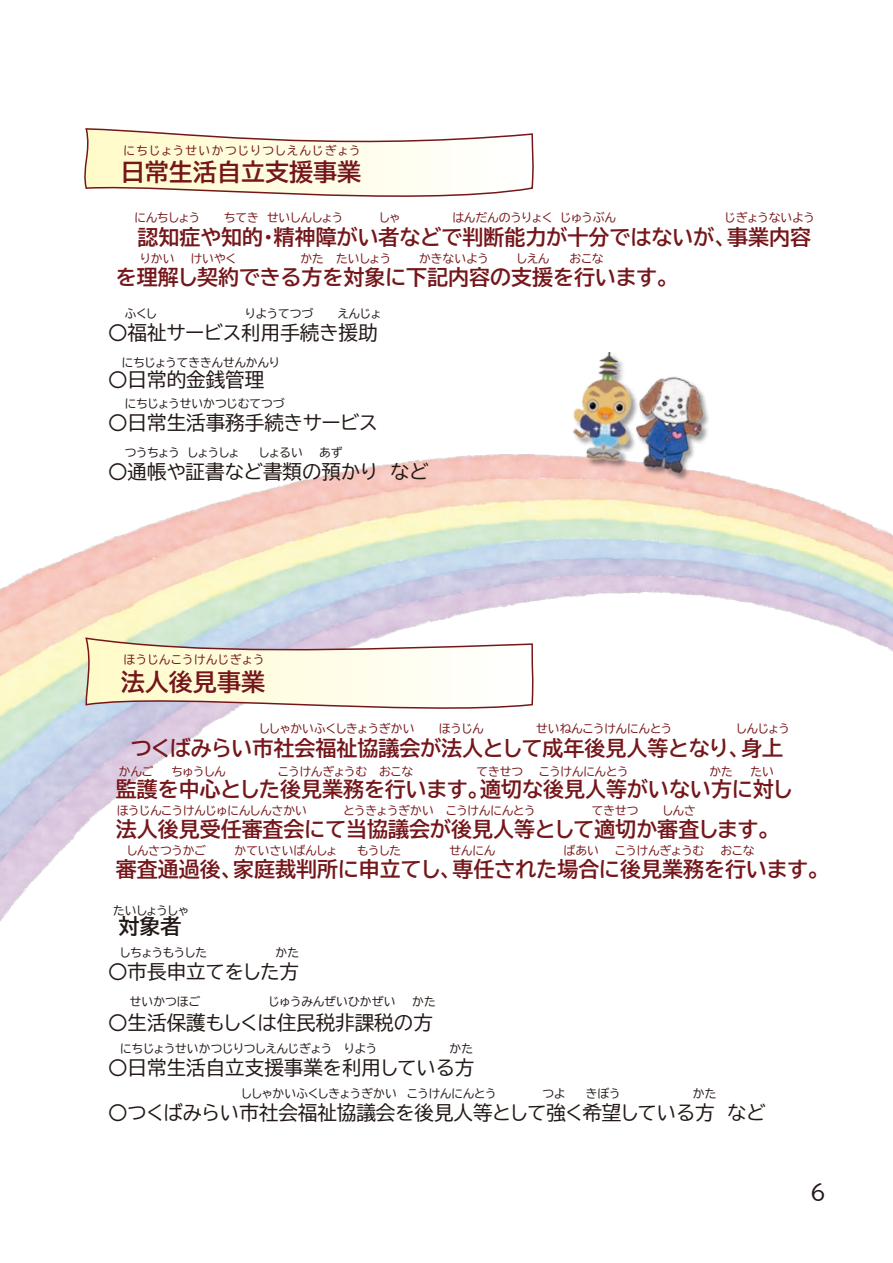
<style>
.page{position:relative;width:893px;height:1263px;background:#fff}
.page>*{position:absolute;margin:0;border:0;box-sizing:border-box;transform-origin:0 0}
.t1{font:24px "BIZ UDP Gothic Bold";color:#75161a}
.t2{font:21px/40px "BIZ UDP Gothic Bold";color:#75161a}
.t3{font:21px "BIZ UDP Gothic Bold";color:#231916}
.t4{font:21px "BIZ UDP Gothic";color:#231916}
.t5{font:19.5px "BIZ UDP Gothic";color:#231916}
.t6{font:12px "BIZ UDP Gothic";color:#75161a}
.t7{font:12px "BIZ UDP Gothic";color:#231916}
.t8{font:12px "BIZ UDP Gothic";letter-spacing:.12em;color:#75161a}
.t9{font:12px "BIZ UDP Gothic";letter-spacing:.06em;color:#75161a}
</style>
<div class="page">
<img style="left:0;top:454px;width:893px;height:468px">
<svg style="left:84px;top:128px;width:450px;height:69px"></svg>
<svg style="left:84px;top:636px;width:450px;height:81px"></svg>
<img style="left:616px;top:454px;width:111px;height:40px">
<img style="left:619px;top:376px;width:98px;height:109px">
<img style="left:559px;top:376px;width:99px;height:102px">
<img style="left:562px;top:352px;width:85px;height:117px">
<p class="t8" style="left:124px;top:145px;width:238px">にちじょうせいかつじりつしえんじぎょう</p>
<h1 class="t1" style="left:121px;top:160px;width:242px">日常生活自立支援事業</h1>
<p class="t6" style="left:134px;top:212px;width:67px">にんちしょう</p>
<p class="t6" style="left:224px;top:212px;width:121px">ちてき せいしんしょう</p>
<p class="t6" style="left:379px;top:212px;width:22px">しゃ</p>
<p class="t6" style="left:452px;top:212px;width:165px">はんだんのうりょく じゅうぶん</p>
<p class="t6" style="left:725px;top:212px;width:91px">じぎょうないよう</p>
<h2 class="t2" style="left:138px;top:217px;width:675px">認知症や知的・精神障がい者などで判断能力が十分ではないが、事業内容</h2>
<p class="t6" style="left:140px;top:252px;width:36px">りかい</p>
<p class="t6" style="left:191px;top:252px;width:47px">けいやく</p>
<p class="t6" style="left:300px;top:252px;width:92px">かた たいしょう</p>
<p class="t6" style="left:419px;top:252px;width:71px">かきないよう</p>
<p class="t6" style="left:517px;top:252px;width:34px">しえん</p>
<p class="t6" style="left:570px;top:252px;width:36px">おこな</p>
<h2 class="t2" style="left:116px;top:257px;width:555px">を理解し契約できる方を対象に下記内容の支援を行います。</h2>
<p class="t7" style="left:125px;top:307px;width:34px">ふくし</p>
<p class="t7" style="left:245px;top:307px;width:70px">りようてつづ</p>
<p class="t7" style="left:338px;top:307px;width:45px">えんじょ</p>
<h3 class="t5" style="left:108px;top:323px;width:271px">〇福祉サービス利用手続き援助</h3>
<h3 class="t5" style="left:108px;top:370px;width:158px">〇日常的金銭管理</h3>
<p class="t7" style="left:122px;top:356px;width:159px">にちじょうてききんせんかんり</p>
<p class="t7" style="left:125px;top:397px;width:162px">にちじょうせいかつじむてつづ</p>
<h3 class="t5" style="left:108px;top:413px;width:271px">〇日常生活事務手続きサービス</h3>
<p class="t7" style="left:125px;top:446px;width:116px">つうちょう しょうしょ</p>
<p class="t7" style="left:259px;top:446px;width:45px">しょるい</p>
<p class="t7" style="left:319px;top:446px;width:25px">あず</p>
<h3 class="t5" style="left:108px;top:462px;width:322px">〇通帳や証書など書類の預かり など</h3>
<p class="t9" style="left:124px;top:654px;width:142px">ほうじんこうけんじぎょう</p>
<h1 class="t1" style="left:121px;top:669px;width:146px">法人後見事業</h1>
<p class="t6" style="left:259px;top:723px;width:157px">ししゃかいふくしきょうぎかい</p>
<p class="t6" style="left:439px;top:723px;width:46px">ほうじん</p>
<p class="t6" style="left:536px;top:723px;width:138px">せいねんこうけんにんとう</p>
<p class="t6" style="left:737px;top:723px;width:55px">しんじょう</p>
<h2 class="t2" style="left:131px;top:728px;width:654px">つくばみらい市社会福祉協議会が法人として成年後見人等となり、身上</h2>
<p class="t6" style="left:119px;top:766px;width:36px">かんご</p>
<p class="t6" style="left:171px;top:766px;width:56px">ちゅうしん</p>
<p class="t6" style="left:278px;top:766px;width:137px">こうけんぎょうむ おこな</p>
<p class="t6" style="left:476px;top:766px;width:48px">てきせつ</p>
<p class="t6" style="left:539px;top:766px;width:91px">こうけんにんとう</p>
<p class="t6" style="left:709px;top:766px;width:25px">かた</p>
<p class="t6" style="left:750px;top:766px;width:25px">たい</p>
<p class="t6" style="left:117px;top:804px;width:192px">ほうじんこうけんじゅにんしんさかい</p>
<p class="t6" style="left:343px;top:804px;width:193px">とうきょうぎかい こうけんにんとう</p>
<p class="t6" style="left:592px;top:804px;width:48px">てきせつ</p>
<p class="t6" style="left:663px;top:804px;width:35px">しんさ</p>
<p class="t6" style="left:127px;top:844px;width:81px">しんさつうかご</p>
<p class="t6" style="left:234px;top:844px;width:104px">かていさいばんしょ</p>
<p class="t6" style="left:357px;top:844px;width:46px">もうした</p>
<p class="t6" style="left:449px;top:844px;width:47px">せんにん</p>
<p class="t6" style="left:564px;top:844px;width:37px">ばあい</p>
<p class="t6" style="left:615px;top:844px;width:90px">こうけんぎょうむ</p>
<p class="t6" style="left:720px;top:844px;width:36px">おこな</p>
<h2 class="t2" style="left:116px;top:769px;width:706px">監護を中心とした後見業務を行います。適切な後見人等がいない方に対し<br>法人後見受任審査会にて当協議会が後見人等として適切か審査します。<br>審査通過後、家庭裁判所に申立てし、専任された場合に後見業務を行います。</h2>
<p class="t7" style="left:113px;top:904px;width:77px">たいしょうしゃ</p>
<h2 class="t3" style="left:119px;top:916px;width:64px">対象者</h2>
<p class="t7" style="left:120px;top:947px;width:88px">しちょうもうした</p>
<p class="t7" style="left:276px;top:947px;width:25px">かた</p>
<p class="t7" style="left:130px;top:996px;width:72px">せいかつほご</p>
<p class="t7" style="left:269px;top:996px;width:128px">じゅうみんぜいひかぜい</p>
<p class="t7" style="left:412px;top:996px;width:25px">かた</p>
<h3 class="t5" style="left:108px;top:962px;width:192px">〇市長申立てをした方</h3>
<h3 class="t5" style="left:108px;top:1012px;width:326px">〇生活保護もしくは住民税非課税の方</h3>
<p class="t7" style="left:120px;top:1043px;width:258px">にちじょうせいかつじりつしえんじぎょう りよう</p>
<p class="t7" style="left:450px;top:1043px;width:25px">かた</p>
<h3 class="t5" style="left:108px;top:1058px;width:368px">〇日常生活自立支援事業を利用している方</h3>
<p class="t7" style="left:242px;top:1087px;width:256px">ししゃかいふくしきょうぎかい こうけんにんとう</p>
<p class="t7" style="left:542px;top:1087px;width:25px">つよ</p>
<p class="t7" style="left:586px;top:1087px;width:36px">きぼう</p>
<p class="t7" style="left:693px;top:1087px;width:25px">かた</p>
<h3 class="t5" style="left:108px;top:1102px;width:659px">〇つくばみらい市社会福祉協議会を後見人等として強く希望している方 など</h3>
<h2 class="t4" style="left:810px;top:1181px;width:17px">６</h2>
</div>
